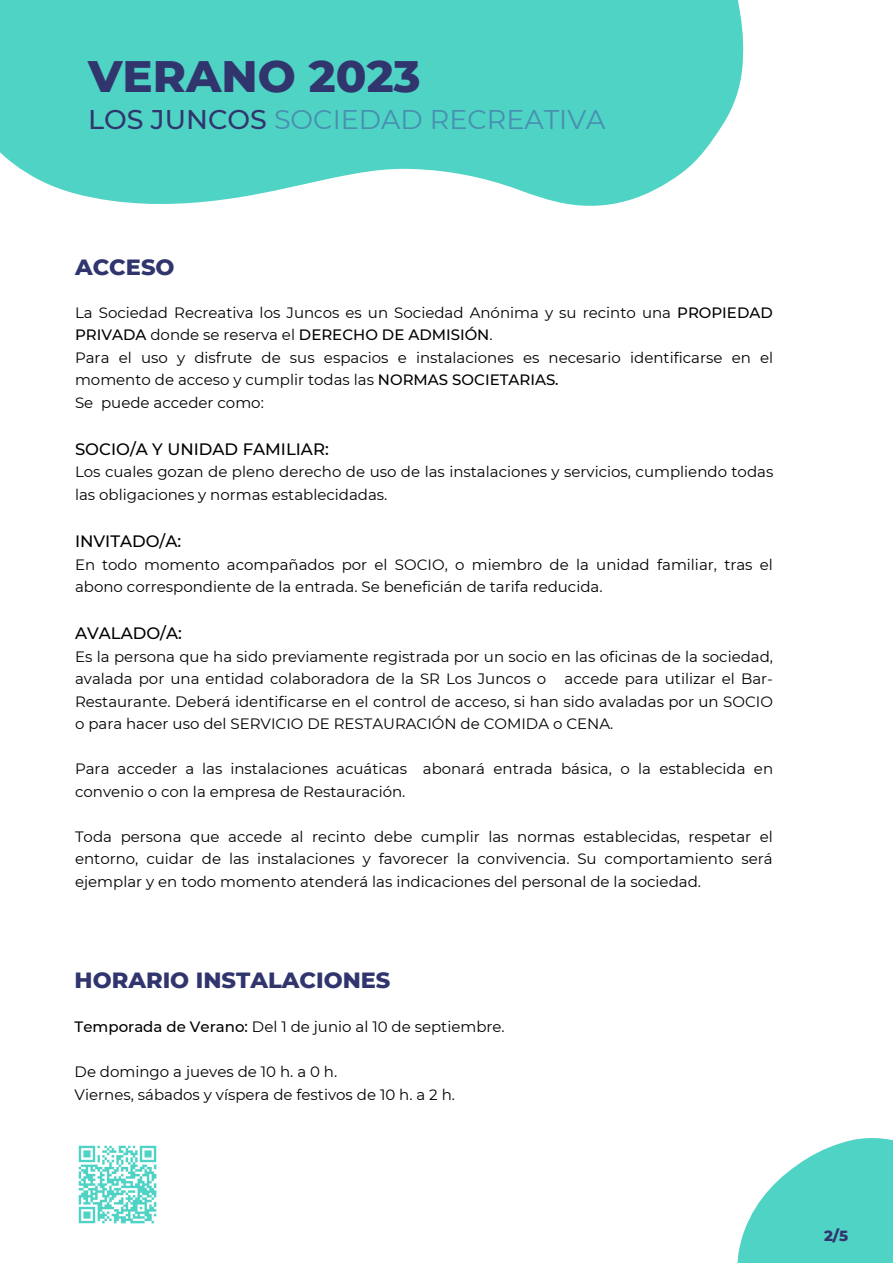
<style>
.page{position:relative;width:893px;height:1264px;background:#fff}
.page>*{position:absolute;margin:0;border:0;box-sizing:border-box;transform-origin:0 0}
.t1{font:800 45px "Montserrat";color:#31356e}
.t2{font:27px "Montserrat";color:#488fb1}
.t3{font:800 22.5px "Montserrat";color:#31356e}
.t4{font:500 16.5px "Montserrat";color:#000}
.t5{font:15px/22.5px "Montserrat";color:#000}
.t6{font:800 15px "Montserrat";color:#31356e}
.s1{font-weight:500;color:#31356e}
.s2{font-weight:500}
</style>
<div class="page">
<svg style="left:0;top:0;width:744px;height:206px;background:#62d7ca"></svg>
<svg style="left:737px;top:1138px;width:155px;height:124px;fill:#4fd3c4"></svg>
<img style="left:78px;top:1145px;width:79px;height:79px">
<p class="t1" style="left:88px;top:49px;width:334px">VERANO 2023</p>
<p class="t2" style="left:88px;top:102px;width:519px"><span class="s1">LOS JUNCOS</span> SOCIEDAD RECREATIVA</p>
<p class="t3" style="left:75px;top:253px;width:101px">ACCESO</p>
<p class="t5" style="left:75px;top:301px;width:699px">La Sociedad Recreativa los Juncos es un Sociedad Anónima y su recinto una <span class="s2">PROPIEDAD<br>PRIVADA</span> donde se reserva el <span class="s2">DERECHO DE ADMISIÓN</span>.</p>
<p class="t5" style="left:75px;top:346px;width:699px">Para el uso y disfrute de sus espacios e instalaciones es necesario identificarse en el momento de acceso y cumplir todas las <span class="s2">NORMAS SOCIETARIAS.</span></p>
<p class="t5" style="left:75px;top:391px;width:190px">Se puede acceder como:</p>
<p class="t4" style="left:75px;top:439px;width:255px">SOCIO/A Y UNIDAD FAMILIAR:</p>
<p class="t5" style="left:75px;top:461px;width:699px">Los cuales gozan de pleno derecho de uso de las instalaciones y servicios, cumpliendo todas las obligaciones y normas establecidadas.</p>
<p class="t4" style="left:75px;top:531px;width:108px">INVITADO/A:</p>
<p class="t5" style="left:75px;top:553px;width:699px">En todo momento acompañados por el SOCIO, o miembro de la unidad familiar, tras el abono correspondiente de la entrada. Se beneficián de tarifa reducida.</p>
<p class="t4" style="left:75px;top:623px;width:108px">AVALADO/A:</p>
<p class="t5" style="left:75px;top:645px;width:699px;text-align:justify">Es la persona que ha sido previamente registrada por un socio en las oficinas de la sociedad, avalada por una entidad colaboradora de la SR Los Juncos o accede para utilizar el Bar-Restaurante. Deberá identificarse en el control de acceso, si han sido avaladas por un SOCIO o para hacer uso del SERVICIO DE RESTAURACIÓN de COMIDA o CENA.</p>
<p class="t5" style="left:75px;top:757px;width:699px">Para acceder a las instalaciones acuáticas abonará entrada básica, o la establecida en convenio o con la empresa de Restauración.</p>
<p class="t5" style="left:75px;top:825px;width:699px;text-align:justify">Toda persona que accede al recinto debe cumplir las normas establecidas, respetar el entorno, cuidar de las instalaciones y favorecer la convivencia. Su comportamiento será ejemplar y en todo momento atenderá las indicaciones del personal de la sociedad.</p>
<p class="t3" style="left:75px;top:966px;width:317px">HORARIO INSTALACIONES</p>
<p class="t5" style="left:75px;top:1015px;width:431px"><span class="s2">Temporada de Verano:</span> Del 1 de junio al 10 de septiembre.</p>
<p class="t5" style="left:75px;top:1060px;width:264px">De domingo a jueves de 10 h. a 0 h.</p>
<p class="t5" style="left:75px;top:1082px;width:382px">Viernes, sábados y víspera de festivos de 10 h. a 2 h.</p>
<p class="t6" style="left:823px;top:1225px;width:26px">2/5</p>
</div>
